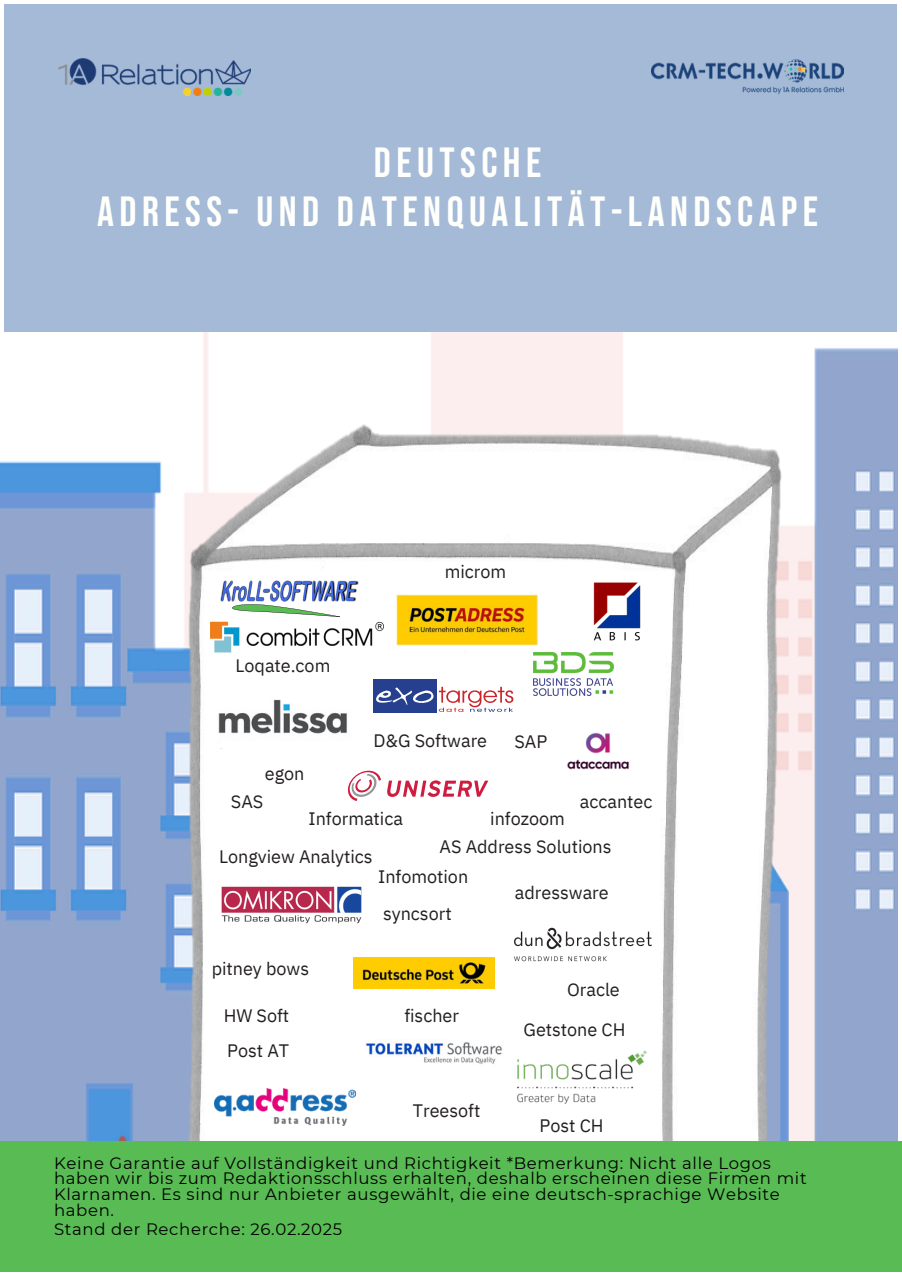
<style>
.page{position:relative;width:902px;height:1273px;background:#fff}
.page>*{position:absolute;margin:0;border:0;box-sizing:border-box;transform-origin:0 0}
.t1{font:42px/49.5px "Bebas Neue";letter-spacing:.13em;color:#fffffc;text-align:center}
.t2{font:18px "IBM Plex Sans";color:#231f20}
.t3{font:16.5px/15.8px "Montserrat";letter-spacing:.04em;color:#000}
</style>
<div class="page">
<img style="left:0;top:126px;width:897px;height:1014px">
<div style="left:4px;top:4px;width:892px;height:328px;background:#a4bad7"></div>
<img style="left:58px;top:58px;width:193px;height:37px">
<img style="left:651px;top:60px;width:192px;height:34px">
<img style="left:89px;top:347px;width:809px;height:793px">
<div style="left:0;top:1140px;width:901px;height:131px;background:#58bb53"></div>
<svg style="left:232px;top:608px;width:108px;height:9px"></svg>
<img style="left:213px;top:573px;width:151px;height:35px">
<img style="left:214px;top:880px;width:155px;height:50px">
<svg style="left:387px;top:780px;width:101px;height:17px"></svg>
<svg style="left:348px;top:770px;width:33px;height:31px"></svg>
<img style="left:515px;top:1050px;width:131px;height:53px">
<img style="left:505px;top:920px;width:155px;height:48px">
<img style="left:215px;top:1088px;width:140px;height:37px">
<img style="left:353px;top:957px;width:141px;height:31px">
<img style="left:586px;top:576px;width:60px;height:72px">
<img style="left:364px;top:1039px;width:140px;height:27px">
<img style="left:396px;top:594px;width:141px;height:51px">
<img style="left:213px;top:697px;width:140px;height:53px">
<img style="left:558px;top:724px;width:79px;height:53px">
<div style="left:373px;top:679px;width:63px;height:33px;background:#26408f"></div>
<img style="left:438px;top:686px;width:75px;height:21px">
<svg style="left:470px;top:707px;width:42px;height:5px"></svg>
<svg style="left:376px;top:687px;width:87px;height:25px"></svg>
<img style="left:533px;top:652px;width:79px;height:44px">
<hr style="left:216px;top:744px;width:135px;height:4px;background:#fff;border-radius:2px">
<hr style="left:218px;top:741px;width:135px;height:4px;background:#fff;border-radius:2px">
<hr style="left:222px;top:746px;width:134px;height:4px;background:#fff;border-radius:2px">
<img style="left:210px;top:622px;width:173px;height:30px">
<p class="t1" style="left:97px;top:139px;width:721px">DEUTSCHE<br>ADRESS- UND DATENQUALITÄT-LANDSCAPE</p>
<p class="t2" style="left:235px;top:654px;width:96px">Loqate.com</p>
<p class="t2" style="left:265px;top:761px;width:41px">egon</p>
<p class="t2" style="left:444px;top:559px;width:63px">microm</p>
<p class="t2" style="left:373px;top:728px;width:115px">D&amp;G Software</p>
<p class="t2" style="left:514px;top:729px;width:34px">SAP</p>
<h2 class="t2" style="left:231px;top:789px;width:34px">SAS</h2>
<p class="t2" style="left:579px;top:789px;width:74px">accantec</p>
<h2 class="t2" style="left:308px;top:806px;width:96px">Informatica</h2>
<p class="t2" style="left:490px;top:806px;width:76px">infozoom</p>
<p class="t2" style="left:439px;top:835px;width:173px">AS Address Solutions</p>
<p class="t2" style="left:219px;top:844px;width:155px">Longview Analytics</p>
<p class="t2" style="left:212px;top:956px;width:99px">pitney bows</p>
<p class="t2" style="left:223px;top:1003px;width:67px">HW Soft</p>
<p class="t2" style="left:227px;top:1038px;width:63px">Post AT</p>
<p class="t2" style="left:378px;top:864px;width:91px">Infomotion</p>
<p class="t2" style="left:383px;top:901px;width:70px">syncsort</p>
<p class="t2" style="left:404px;top:1003px;width:56px">fischer</p>
<p class="t2" style="left:412px;top:1098px;width:69px">Treesoft</p>
<p class="t2" style="left:514px;top:880px;width:95px">adressware</p>
<p class="t2" style="left:567px;top:977px;width:54px">Oracle</p>
<p class="t2" style="left:523px;top:1017px;width:103px">Getstone CH</p>
<p class="t2" style="left:539px;top:1113px;width:66px">Post CH</p>
<h1 class="t3" style="left:54px;top:1154px;width:753px">Keine Garantie auf Vollständigkeit und Richtigkeit *Bemerkung: Nicht alle Logos haben wir bis zum Redaktionsschluss erhalten, deshalb erscheinen diese Firmen mit Klarnamen. Es sind nur Anbieter ausgewählt, die eine deutsch-sprachige Website haben.</h1>
<p class="t3" style="left:54px;top:1221px;width:289px">Stand der Recherche: 26.02.2025</p>
</div>
